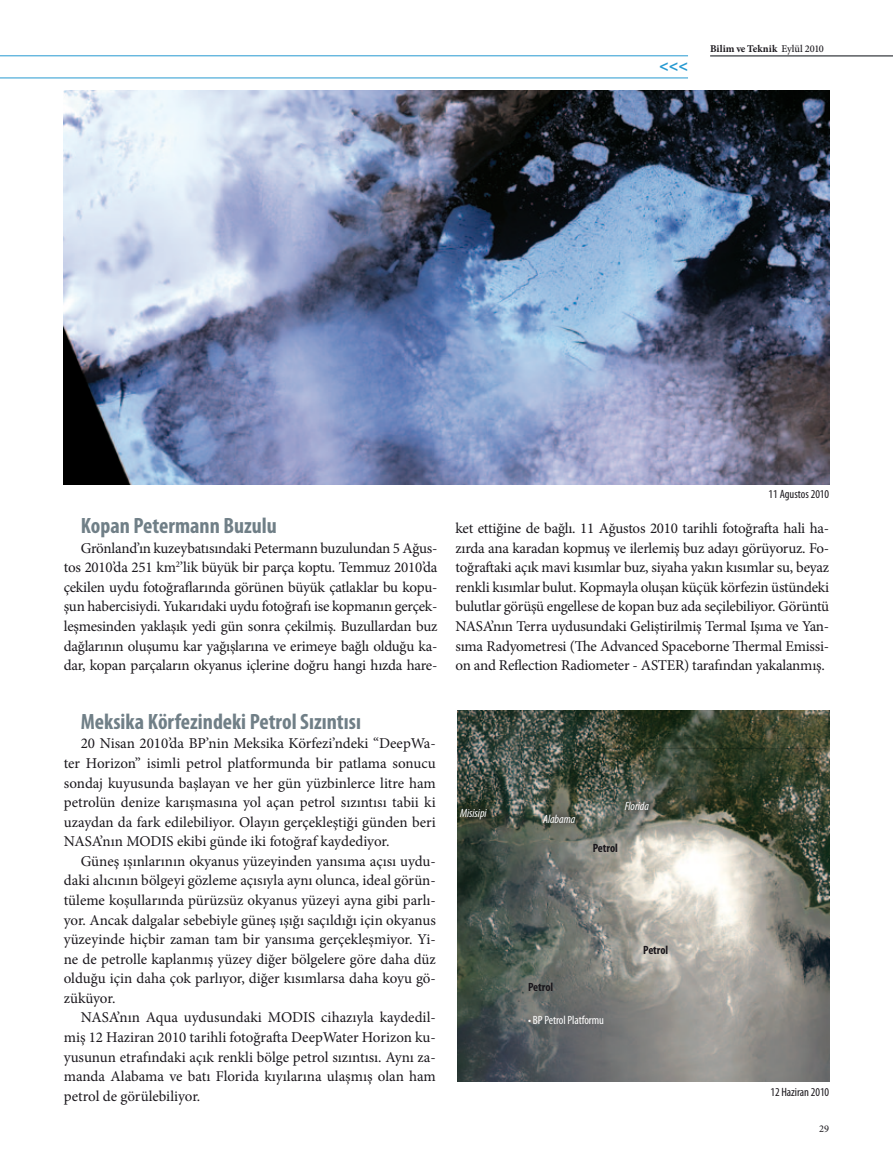
<style>
.page{position:relative;width:893px;height:1170px;background:#fff}
.page>*{position:absolute;margin:0;border:0;box-sizing:border-box;transform-origin:0 0}
.t1{font:700 condensed 22.2px "Myriad Pro";color:#707f87}
.t2{font:700 16.2px "Myriad Pro";color:#2699d1}
.t3{font:15px/19.5px "Minion Pro";letter-spacing:-.01em;color:#1a171c;text-align:justify}
.t4{font:condensed 12px "Myriad Pro";letter-spacing:-.005em;color:#1a171c}
.t5{font:italic condensed 12px "Myriad Pro";letter-spacing:-.005em;color:#fff}
.t6{font:700 condensed 12px "Myriad Pro";letter-spacing:-.005em;color:#1a171c}
.t7{font:condensed 12px "Myriad Pro";letter-spacing:-.005em;color:#fff}
.t8{font:700 10.35px "Minion Pro";letter-spacing:.005em;color:#1a171c}
.t9{font:10.35px "Minion Pro";color:#1a171c}
.s1{font-weight:500}
</style>
<div class="page">
<hr style="left:0;top:56px;width:688px;height:1px;background:#2699d1">
<hr style="left:710px;top:56px;width:183px;height:1px;background:#070c12">
<hr style="left:0;top:78px;width:688px;height:1px;background:#2699d1">
<img style="left:457px;top:710px;width:372px;height:371px">
<img style="left:64px;top:91px;width:765px;height:394px">
<svg style="left:539px;top:806px;width:47px;height:24px"></svg>
<svg style="left:457px;top:800px;width:41px;height:25px"></svg>
<svg style="left:621px;top:793px;width:39px;height:24px"></svg>
<p class="t2" style="left:659px;top:55px;width:30px">&lt;&lt;&lt;</p>
<p class="t8" style="left:710px;top:41px;width:115px">Bilim ve Teknik <span class="s1">Eylül 2010</span></p>
<h1 class="t1" style="left:81px;top:512px;width:198px">Kopan Petermann Buzulu</h1>
<p class="t3" style="left:64px;top:538px;width:375px;text-indent:17px">Grönland’ın kuzeybatısındaki Petermann buzulundan 5 Ağus&shy;tos 2010’da 251 km<sup>2</sup>’lik büyük bir parça koptu. Temmuz 2010’da çekilen uydu fotoğraflarında görünen büyük çatlaklar bu kopu&shy;şun habercisiydi. Yukarıdaki uydu fotoğrafı ise kopmanın gerçek&shy;leşmesinden yaklaşık yedi gün sonra çekilmiş. Buzullardan buz dağlarının oluşumu kar yağışlarına ve erimeye bağlı olduğu ka&shy;dar, kopan parçaların okyanus içlerine doğru hangi hızda hare-</p>
<h1 class="t1" style="left:81px;top:707px;width:282px">Meksika Körfezindeki Petrol Sızıntısı</h1>
<p class="t3" style="left:64px;top:733px;width:374px;text-indent:17px">20 Nisan 2010’da BP’nin Meksika Körfezi’ndeki “DeepWa&shy;ter Horizon” isimli petrol platformunda bir patlama sonucu sondaj kuyusunda başlayan ve her gün yüzbinlerce litre ham petrolün denize karışmasına yol açan petrol sızıntısı tabii ki uzaydan da fark edilebiliyor. Olayın gerçekleştiği günden beri NASA’nın MODIS ekibi günde iki fotoğraf kaydediyor.</p>
<p class="t3" style="left:64px;top:851px;width:374px;text-indent:17px">Güneş ışınlarının okyanus yüzeyinden yansıma açısı uydu&shy;daki alıcının bölgeyi gözleme açısıyla aynı olunca, ideal görün&shy;tüleme koşullarında pürüzsüz okyanus yüzeyi ayna gibi parlı&shy;yor. Ancak dalgalar sebebiyle güneş ışığı saçıldığı için okyanus yüzeyinde hiçbir zaman tam bir yansıma gerçekleşmiyor. Yi&shy;ne de petrolle kaplanmış yüzey diğer bölgelere göre daha düz olduğu için daha çok parlıyor, diğer kısımlarsa daha koyu gö&shy;züküyor.</p>
<p class="t3" style="left:64px;top:1007px;width:374px;text-indent:17px">NASA’nın Aqua uydusundaki MODIS cihazıyla kaydedil&shy;miş 12 Haziran 2010 tarihli fotoğrafta DeepWater Horizon ku&shy;yusunun etrafındaki açık renkli bölge petrol sızıntısı. Aynı za&shy;manda Alabama ve batı Florida kıyılarına ulaşmış olan ham petrol de görülebiliyor.</p>
<p class="t4" style="left:768px;top:487px;width:62px">11 Agustos 2010</p>
<p class="t3" style="left:455px;top:518px;width:375px">ket ettiğine de bağlı. 11 Ağustos 2010 tarihli fotoğrafta hali ha&shy;zırda ana karadan kopmuş ve ilerlemiş buz adayı görüyoruz. Fo&shy;toğraftaki açık mavi kısımlar buz, siyaha yakın kısımlar su, beyaz renkli kısımlar bulut. Kopmayla oluşan küçük körfezin üstündeki bulutlar görüşü engellese de kopan buz ada seçilebiliyor. Görüntü NASA’nın Terra uydusundaki Geliştirilmiş Termal Işıma ve Yan&shy;sıma Radyometresi (The Advanced Spaceborne Thermal Emissi&shy;on and Reflection Radiometer - ASTER) tarafından yakalanmış.</p>
<p class="t5" style="left:460px;top:805px;width:28px">Misisipi</p>
<p class="t5" style="left:543px;top:811px;width:34px">Alabama</p>
<p class="t5" style="left:625px;top:798px;width:26px">Florida</p>
<p class="t6" style="left:593px;top:840px;width:27px">Petrol</p>
<p class="t6" style="left:643px;top:941px;width:27px">Petrol</p>
<p class="t6" style="left:528px;top:979px;width:27px">Petrol</p>
<p class="t7" style="left:528px;top:1012px;width:77px">• BP Petrol Platformu</p>
<p class="t4" style="left:770px;top:1084px;width:60px">12 Haziran 2010</p>
<p class="t9" style="left:819px;top:1121px;width:11px">29</p>
</div>
